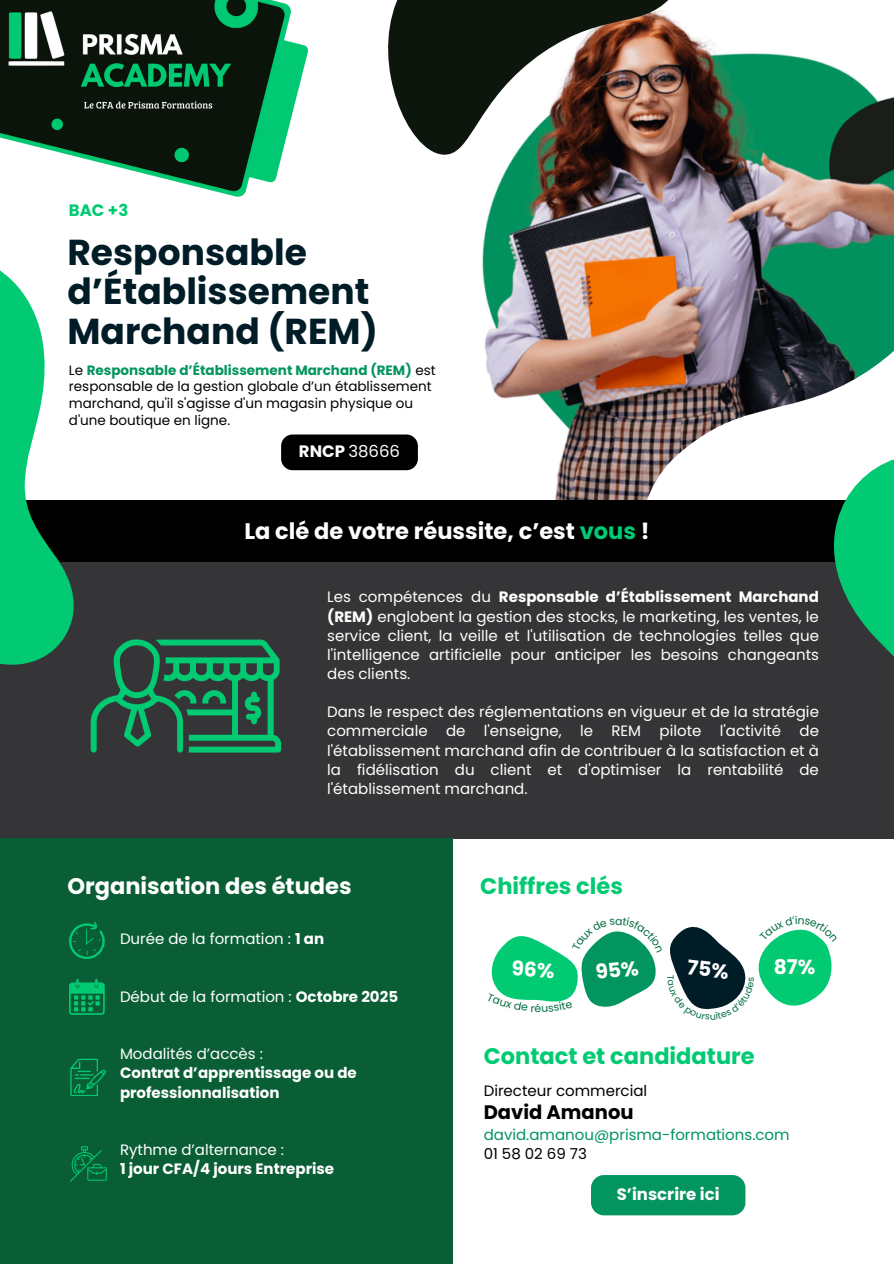
<style>
.page{position:relative;width:894px;height:1264px;background:#fff}
.page>*{position:absolute;margin:0;border:0;box-sizing:border-box;transform-origin:0 0}
.t1{font:700 36px/39.5px "Poppins";color:#001c27}
.t2{font:700 22.5px "Poppins";color:#fff}
.t3{font:700 22.5px "Poppins";color:#01ca72}
.t4{font:700 20.25px "Poppins";color:#fff}
.t5{font:700 19.5px "Poppins";color:#000}
.t6{font:700 16.5px "Poppins";color:#fff}
.t7{font:16.5px "Poppins";color:#fff}
.t8{font:700 16.5px "Poppins";color:#01ca72}
.t9{font:15px/19.2px "Poppins";color:#fff;text-align:justify}
.t10{font:700 15px/19.2px "Poppins";color:#fff}
.t11{font:15px "Poppins";color:#03955f}
.t12{font:15px "Poppins";color:#000}
.t13{font:13.5px/17px "Poppins";color:#000}
.s1{font-weight:700;color:#03955f}
.s2{font-weight:700}
.s3{color:#01ca72}
</style>
<div class="page">
<img style="left:452px;top:53px;width:441px;height:448px">
<svg style="left:623px;top:301px;width:270px;height:200px"></svg>
<div style="left:0;top:502px;width:893px;height:761px;background:#353537"></div>
<div style="left:0;top:501px;width:893px;height:61px;background:#000"></div>
<img style="left:0;top:0;width:309px;height:197px">
<svg style="left:388px;top:0;width:359px;height:177px"></svg>
<div style="left:281px;top:434px;width:136px;height:36px;background:#000"></div>
<svg style="left:0;top:270px;width:229px;height:395px"></svg>
<div style="left:0;top:838px;width:452px;height:425px;background:#0a5e35"></div>
<div style="left:453px;top:839px;width:440px;height:424px;background:#fff"></div>
<svg style="left:833px;top:434px;width:60px;height:222px"></svg>
<svg style="left:69px;top:922px;width:36px;height:37px"></svg>
<svg style="left:69px;top:978px;width:36px;height:36px"></svg>
<svg style="left:70px;top:1058px;width:36px;height:37px"></svg>
<svg style="left:70px;top:1146px;width:37px;height:35px"></svg>
<svg style="left:91px;top:639px;width:190px;height:113px"></svg>
<div style="left:591px;top:1175px;width:154px;height:40px;background:#03955f"></div>
<svg style="left:491px;top:926px;width:341px;height:84px"></svg>
<h1 class="t8" style="left:69px;top:199px;width:61px">BAC +3</h1>
<p class="t1" style="left:67px;top:232px;width:312px">Responsable d’Établissement<br>Marchand (REM)</p>
<p class="t13" style="left:69px;top:361px;width:368px">Le <span class="s1">Responsable d’Établissement Marchand (REM)</span> est responsable de la gestion globale d’un établissement marchand, qu'il s'agisse d'un magasin physique ou d'une boutique en ligne.</p>
<h4 class="t7" style="left:299px;top:439px;width:103px"><span class="s2">RNCP</span> 38666</h4>
<p class="t2" style="left:244px;top:515px;width:406px">La clé de votre réussite, c’est <span class="s3">vous</span> !</p>
<p class="t9" style="left:327px;top:587px;width:493px">Les compétences du <span class="s2">Responsable d’Établissement Marchand (REM)</span> englobent la gestion des stocks, le marketing, les ventes, le service client, la veille et l'utilisation de technologies telles que l'intelligence artificielle pour anticiper les besoins changeants des clients.</p>
<p class="t9" style="left:327px;top:702px;width:493px">Dans le respect des réglementations en vigueur et de la stratégie commerciale de l'enseigne, le REM pilote l'activité de l'établissement marchand afin de contribuer à la satisfaction et à la fidélisation du client et d'optimiser la rentabilité de l'établissement marchand.</p>
<p class="t2" style="left:67px;top:870px;width:285px">Organisation des études</p>
<p class="t9" style="left:120px;top:929px;width:206px">Durée de la formation : <span class="s2">1 an</span></p>
<p class="t9" style="left:120px;top:987px;width:279px">Début de la formation : <span class="s2">Octobre 2025</span></p>
<h5 class="t9" style="left:120px;top:1044px;width:144px">Modalités d’accès :</h5>
<p class="t10" style="left:120px;top:1063px;width:238px">Contrat d’apprentissage ou de professionnalisation</p>
<h2 class="t9" style="left:120px;top:1140px;width:165px">Rythme d’alternance :</h2>
<p class="t10" style="left:120px;top:1159px;width:215px">1 jour CFA/4 jours Entreprise</p>
<h2 class="t3" style="left:480px;top:870px;width:144px">Chiffres clés</h2>
<p class="t4" style="left:773px;top:952px;width:43px">87%</p>
<h2 class="t3" style="left:483px;top:1040px;width:272px">Contact et candidature</h2>
<p class="t12" style="left:483px;top:1080px;width:165px">Directeur commercial</p>
<h3 class="t5" style="left:483px;top:1098px;width:151px">David Amanou</h3>
<p class="t11" style="left:483px;top:1124px;width:307px">david.amanou@prisma-formations.com</p>
<p class="t12" style="left:483px;top:1143px;width:105px">01 58 02 69 73</p>
<p class="t6" style="left:616px;top:1182px;width:104px">S’inscrire ici</p>
</div>
